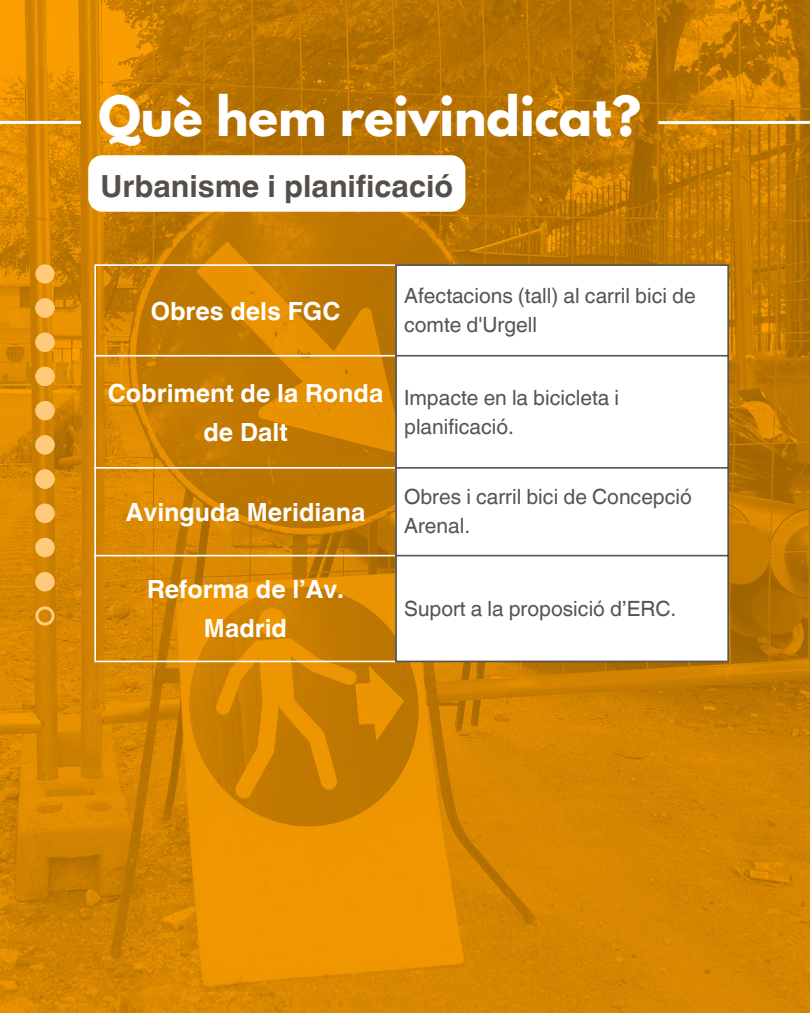
<style>
.page{position:relative;width:810px;height:1013px;background:#fff}
.page>*{position:absolute;margin:0;border:0;box-sizing:border-box;transform-origin:0 0}
.t1{font:700 49px "League Spartan";color:#fff}
.t2{font:700 30.5px "Helvetica World";color:#554f49}
.t3{font:700 25px/38.2px "Helvetica World";color:#fff;text-align:center}
.t4{font:21px/29.2px "Helvetica World";color:#545454}
</style>
<div class="page">
<img style="left:0;top:0;width:810px;height:1012px">
<hr style="left:0;top:121px;width:81px;height:3px;background:#fff">
<hr style="left:658px;top:121px;width:152px;height:3px;background:#fff">
<svg style="left:397px;top:266px;width:330px;height:394px"></svg>
<hr style="left:94px;top:266px;width:2px;height:394px;background:#fff">
<hr style="left:94px;top:264px;width:301px;height:2px;background:#fff">
<hr style="left:94px;top:355px;width:301px;height:1px;background:#fff">
<hr style="left:94px;top:467px;width:301px;height:1px;background:#fff">
<hr style="left:94px;top:555px;width:301px;height:1px;background:#fff">
<hr style="left:94px;top:660px;width:301px;height:2px;background:#fff">
<hr style="left:395px;top:266px;width:2px;height:394px;background:#545454">
<hr style="left:727px;top:266px;width:2px;height:394px;background:#545454">
<hr style="left:395px;top:264px;width:334px;height:2px;background:#545454">
<hr style="left:395px;top:355px;width:334px;height:1px;background:#545454">
<hr style="left:395px;top:467px;width:334px;height:1px;background:#545454">
<hr style="left:395px;top:555px;width:334px;height:1px;background:#545454">
<hr style="left:395px;top:660px;width:334px;height:2px;background:#545454">
<svg style="left:88px;top:155px;width:377px;height:57px"></svg>
<div style="left:35px;top:264px;width:20px;height:19px;background:#ffca79;border-radius:50%"></div>
<svg style="left:35px;top:298px;width:20px;height:19px"></svg>
<svg style="left:35px;top:332px;width:20px;height:20px"></svg>
<svg style="left:35px;top:367px;width:20px;height:19px"></svg>
<svg style="left:35px;top:401px;width:20px;height:19px"></svg>
<svg style="left:35px;top:435px;width:20px;height:19px"></svg>
<svg style="left:35px;top:469px;width:20px;height:19px"></svg>
<svg style="left:35px;top:503px;width:20px;height:20px"></svg>
<svg style="left:35px;top:538px;width:20px;height:19px"></svg>
<svg style="left:35px;top:572px;width:20px;height:19px"></svg>
<svg style="left:35px;top:606px;width:20px;height:19px"></svg>
<p class="t1" style="left:98px;top:92px;width:544px">Què hem reivindicat?</p>
<p class="t2" style="left:100px;top:162px;width:354px">Urbanisme i planificació</p>
<p class="t3" style="left:151px;top:289px;width:191px">Obres dels FGC</p>
<p class="t4" style="left:404px;top:281px;width:293px">Afectacions (tall) al carril bici de comte d'Urgell</p>
<h1 class="t3" style="left:108px;top:372px;width:277px">Cobriment de la Ronda de Dalt</h1>
<p class="t4" style="left:404px;top:383px;width:217px">Impacte en la bicicleta i planificació.</p>
<p class="t3" style="left:126px;top:490px;width:241px">Avinguda Meridiana</p>
<p class="t3" style="left:147px;top:568px;width:199px">Reforma de l’Av.<br>Madrid</p>
<p class="t4" style="left:404px;top:482px;width:289px">Obres i carril bici de Concepció<br>Arenal.</p>
<p class="t4" style="left:404px;top:594px;width:274px">Suport a la proposició d’ERC.</p>
</div>
